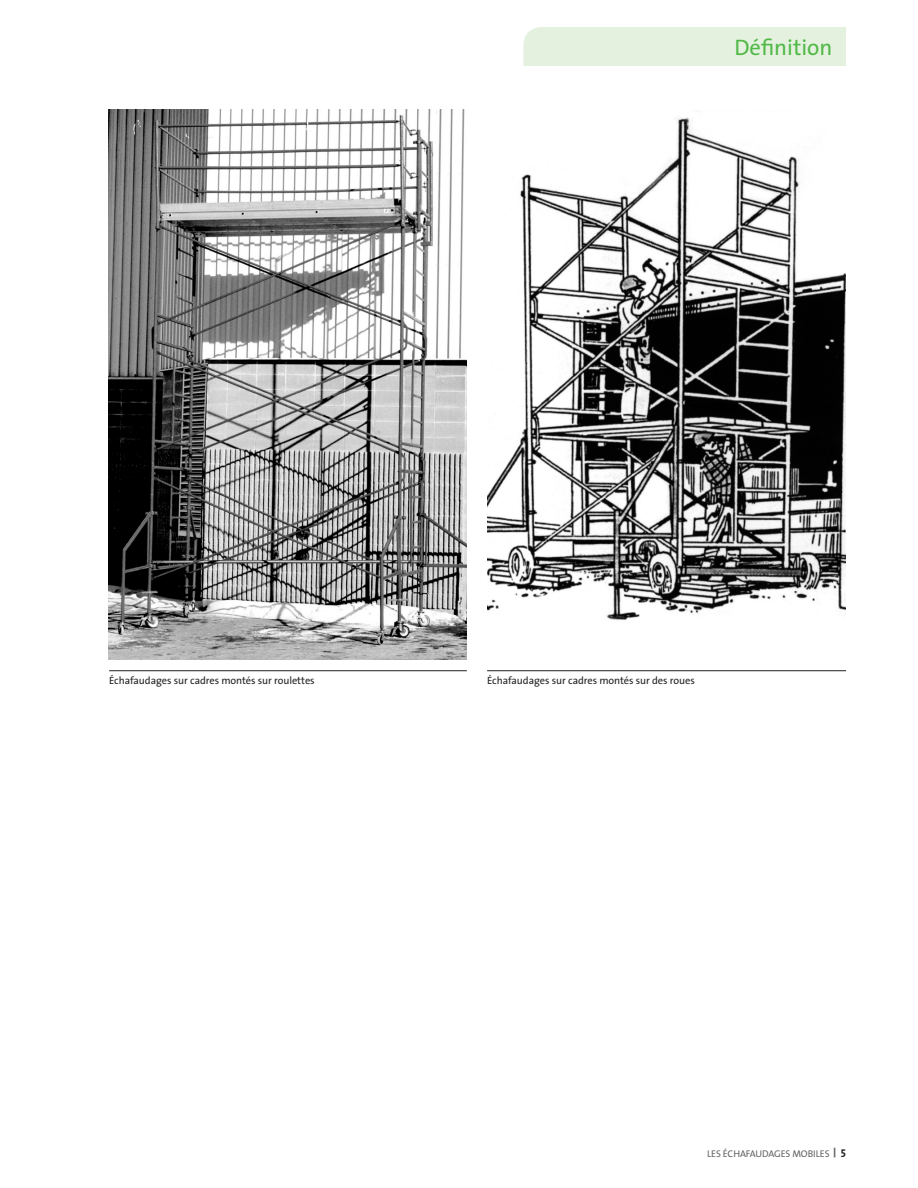
<style>
.page{position:relative;width:918px;height:1188px;background:#fff}
.page>*{position:absolute;margin:0;border:0;box-sizing:border-box;transform-origin:0 0}
._1-Sous-titre_1{font:22.5px "The Sans";color:#51b948}
._1-Légende{font:10.5px "The Sans";letter-spacing:-.005em;color:#231f20}
.t1{font:9.75px "The Sans Caps";letter-spacing:-.01em;color:#636366}
.s1{font-family:"The Sans Bold Caps";font-size:11.25px;color:#231f20}
</style>
<div class="page">
<div style="left:524px;top:27px;width:322px;height:39px;background:#e4f1de"></div>
<hr style="left:109px;top:670px;width:358px;height:1px;background:#231f20">
<hr style="left:487px;top:670px;width:359px;height:1px;background:#231f20">
<img style="left:108px;top:109px;width:359px;height:551px">
<img style="left:487px;top:117px;width:358px;height:504px">
<p class="_1-Sous-titre_1" style="left:734px;top:28px;width:100px">Définition</p>
<p class="_1-Légende" style="left:109px;top:672px;width:207px">Échafaudages sur cadres montés sur roulettes</p>
<p class="_1-Légende" style="left:487px;top:672px;width:209px">Échafaudages sur cadres montés sur des roues</p>
<p class="t1" style="left:707px;top:1146px;width:140px">LES ÉCHAFAUDAGES MOBILES <sup>|</sup> <span class="s1">5</span></p>
</div>
